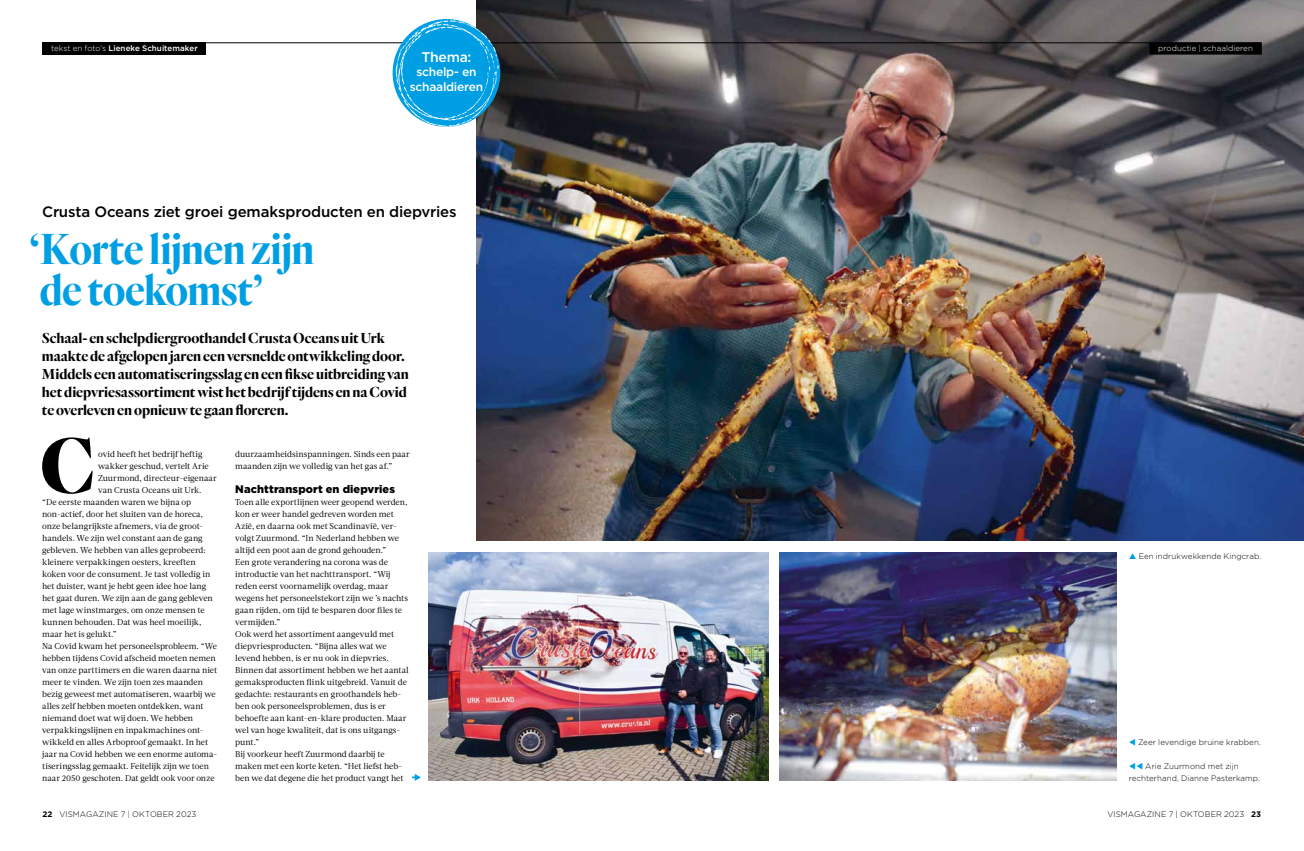
<style>
.page{position:relative;width:1304px;height:851px;background:#fff}
.page>*{position:absolute;margin:0;border:0;box-sizing:border-box;transform-origin:0 0}
.t1{font:900 80.7px "Quarto";color:#000}
.t2{font:700 45px/41px "Quarto";letter-spacing:-.015em;color:#009fe3;scale:.95 1}
.t3{font:700 15px/18px "Quarto";letter-spacing:-.005em;color:#000}
.t4{font:500 15px "Gotham";letter-spacing:-.01em;color:#000}
.t5{font:500 14px "Gotham";letter-spacing:-.02em;color:#fff}
.t6{font:500 12px/14.2px "Gotham";letter-spacing:-.02em;color:#fff;text-align:center}
.t7{font:900 11px "Gotham";letter-spacing:.01em;color:#000}
.t8{font:8.5px/12px "Acta";color:#000}
.t9{font:300 8px/12px "Gotham";letter-spacing:.005em;color:#000}
.t10{font:500 8px "Gotham";letter-spacing:.01em;color:#fff}
.t11{font:300 8px "Gotham";letter-spacing:.005em;color:#fff}
.s1{font-weight:300}
.s2{color:#009fe3}
.s3{font-weight:700}
</style>
<div class="page">
<img style="left:477px;top:0;width:827px;height:540px">
<img style="left:779px;top:552px;width:338px;height:228px">
<img style="left:428px;top:552px;width:340px;height:228px">
<div style="left:43px;top:43px;width:1218px;height:12px;border:1px solid #000"></div>
<svg style="left:412px;top:774px;width:9px;height:6px"></svg>
<div style="left:1149px;top:43px;width:112px;height:12px;background:#000"></div>
<div style="left:43px;top:43px;width:163px;height:12px;background:#000"></div>
<svg style="left:396px;top:20px;width:103px;height:107px;background:#2ca4d8"></svg>
<p class="t10" style="left:51px;top:44px;width:148px"><span class="s1">tekst en foto’s</span> Lieneke Schuitemaker</p>
<h3 class="t5" style="left:421px;top:49px;width:52px">Thema:</h3>
<h3 class="t6" style="left:410px;top:65px;width:75px">schelp- en schaaldieren</h3>
<h3 class="t4" style="left:42px;top:203px;width:416px">Crusta Oceans ziet groei gemaksproducten en diepvries</h3>
<h2 class="t2" style="left:29px;top:228px;width:302px">‘Korte lijnen zijn de toekomst’</h2>
<p class="t3" style="left:42px;top:328px;width:368px">Schaal- en schelpdiergroothandel Crusta Oceans uit Urk maakte de afgelopen jaren een versnelde ontwikkeling door.<br>Middels een automatiseringsslag en een fikse uitbreiding van het diepvriesassortiment wist het bedrijf tijdens en na Covid te overleven en opnieuw te gaan floreren.</p>
<h1 class="t1" style="left:40px;top:409px;width:57px">C</h1>
<p class="t8" style="left:98px;top:448px;width:106px">ovid heeft het bedrijf heftig</p>
<p class="t8" style="left:98px;top:460px;width:112px">wakker geschud, vertelt Arie</p>
<p class="t8" style="left:98px;top:472px;width:120px">Zuurmond, directeur-eigenaar</p>
<p class="t8" style="left:98px;top:484px;width:105px">van Crusta Oceans uit Urk.</p>
<p class="t8" style="left:42px;top:496px;width:150px">“De eerste maanden waren we bijna op</p>
<p class="t8" style="left:42px;top:508px;width:162px">non-actief, door het sluiten van de horeca,</p>
<p class="t8" style="left:42px;top:520px;width:163px">onze belangrijkste afnemers, via de groot-</p>
<p class="t8" style="left:42px;top:532px;width:162px">handels. We zijn wel constant aan de gang</p>
<p class="t8" style="left:42px;top:544px;width:165px">gebleven. We hebben van alles geprobeerd:</p>
<p class="t8" style="left:42px;top:556px;width:155px">kleinere verpakkingen oesters, kreeften</p>
<p class="t8" style="left:42px;top:568px;width:170px">koken voor de consument. Je tast volledig in</p>
<p class="t8" style="left:42px;top:580px;width:166px">het duister, want je hebt geen idee hoe lang</p>
<p class="t8" style="left:42px;top:592px;width:172px">het gaat duren. We zijn aan de gang gebleven</p>
<p class="t8" style="left:42px;top:604px;width:164px">met lage winstmarges, om onze mensen te</p>
<p class="t8" style="left:42px;top:616px;width:161px">kunnen behouden. Dat was heel moeilijk,</p>
<p class="t8" style="left:42px;top:628px;width:76px">maar het is gelukt.”</p>
<p class="t8" style="left:42px;top:640px;width:176px">Na Covid kwam het personeelsprobleem. “We</p>
<p class="t8" style="left:42px;top:652px;width:175px">hebben tijdens Covid afscheid moeten nemen</p>
<p class="t8" style="left:42px;top:664px;width:177px">van onze parttimers en die waren daarna niet</p>
<p class="t8" style="left:42px;top:676px;width:162px">meer te vinden. We zijn toen zes maanden</p>
<p class="t8" style="left:42px;top:688px;width:175px">bezig geweest met automatiseren, waarbij we</p>
<p class="t8" style="left:42px;top:700px;width:163px">alles zelf hebben moeten ontdekken, want</p>
<p class="t8" style="left:42px;top:712px;width:153px">niemand doet wat wij doen. We hebben</p>
<p class="t8" style="left:42px;top:724px;width:163px">verpakkingslijnen en inpakmachines ont-</p>
<p class="t8" style="left:42px;top:736px;width:167px">wikkeld en alles Arboproof gemaakt. In het</p>
<p class="t8" style="left:42px;top:748px;width:176px">jaar na Covid hebben we een enorme automa-</p>
<p class="t8" style="left:42px;top:760px;width:168px">tiseringsslag gemaakt. Feitelijk zijn we toen</p>
<p class="t8" style="left:42px;top:772px;width:174px">naar 2050 geschoten. Dat geldt ook voor onze</p>
<p class="t8" style="left:235px;top:448px;width:176px">duurzaamheidsinspanningen. Sinds een paar maanden zijn we volledig van het gas af.”</p>
<p class="t7" style="left:235px;top:482px;width:161px">Nachttransport en diepvries</p>
<p class="t8" style="left:235px;top:496px;width:175px">Toen alle exportlijnen weer geopend werden, kon er weer handel gedreven worden met Azië, en daarna ook met Scandinavië, ver&shy;volgt Zuurmond. “In Nederland hebben we altijd een poot aan de grond gehouden.”<br>Een grote verandering na corona was de introductie van het nachttransport. “Wij reden eerst voornamelijk overdag, maar wegens het personeelstekort zijn we ’s nachts gaan rijden, om tijd te besparen door files te vermijden.”<br>Ook werd het assortiment aangevuld met diepvriesproducten. “Bijna alles wat we levend hebben, is er nu ook in diepvries.<br>Binnen dat assortiment hebben we het aantal gemaksproducten flink uitgebreid. Vanuit de gedachte: restaurants en groothandels heb&shy;ben ook personeelsproblemen, dus is er behoefte aan kant-en-klare producten. Maar wel van hoge kwaliteit, dat is ons uitgangs&shy;punt.”<br>Bij voorkeur heeft Zuurmond daarbij te maken met een korte keten. “Het liefst heb&shy;ben we dat degene die het product vangt het</p>
<p class="t11" style="left:1158px;top:44px;width:96px">productie | schaaldieren</p>
<p class="t9" style="left:1139px;top:550px;width:124px">Een indrukwekkende Kingcrab.</p>
<p class="t9" style="left:1129px;top:735px;width:134px"><span class="s2">▼</span> Zeer levendige bruine krabben.</p>
<p class="t9" style="left:1129px;top:759px;width:133px"><span class="s2">▼▼</span> Arie Zuurmond met zijn rechterhand, Dianne Pasterkamp.</p>
<p class="t9" style="left:42px;top:807px;width:155px"><span class="s3">22</span> VISMAGAZINE 7 | OKTOBER 2023</p>
<p class="t9" style="left:1107px;top:807px;width:155px">VISMAGAZINE 7 | OKTOBER 2023 <span class="s3">23</span></p>
</div>
